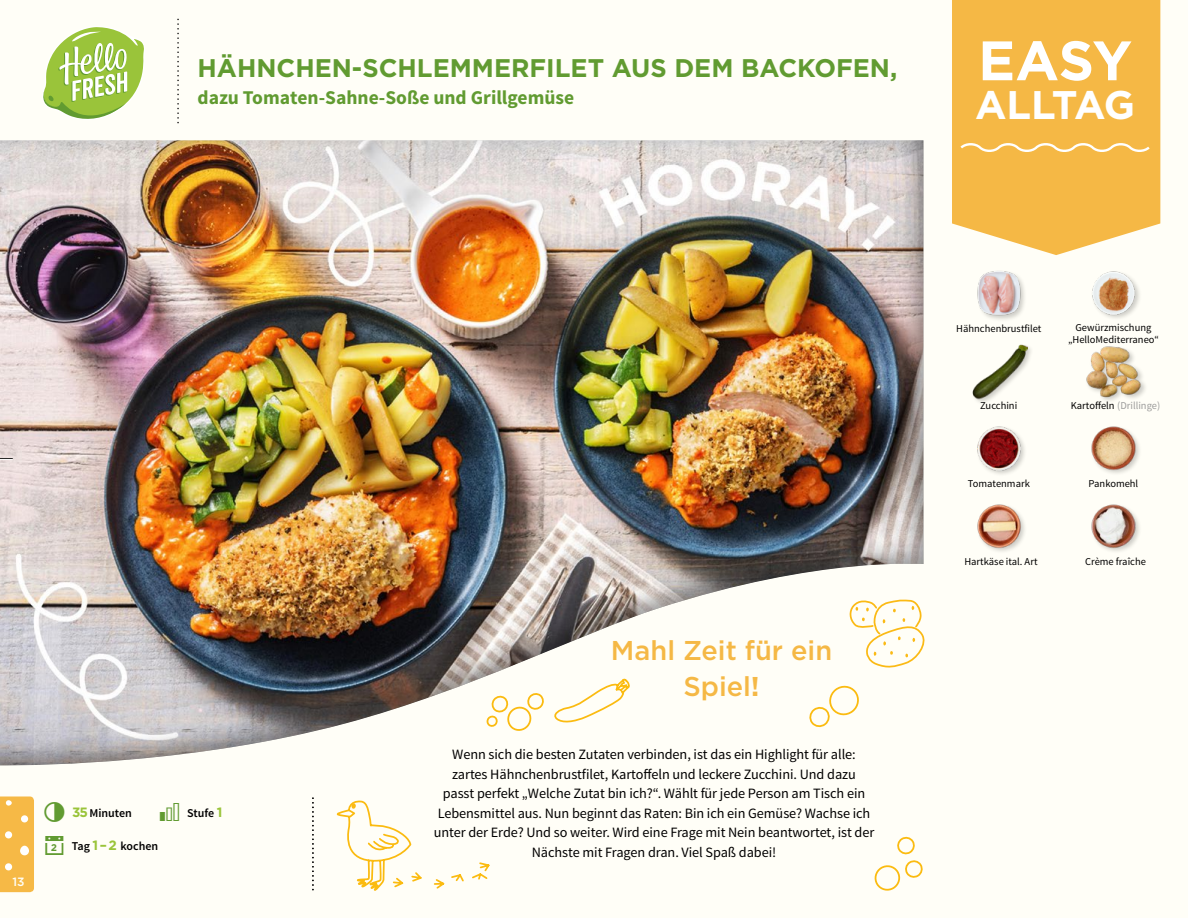
<style>
.page{position:relative;width:1188px;height:918px;background:#fffef7}
.page>*{position:absolute;margin:0;border:0;box-sizing:border-box;transform-origin:0 0}
.t1{font:700 55.5px "Gotham";color:#fff}
.t2{font:700 39.9px "Gotham";letter-spacing:-.045em;color:#fff}
.t3{font:500 27.15px/36.3px "Gotham";color:#f5b845;text-align:center}
.t4{font:700 25.5px "Gotham";color:#619b31}
.t5{font:700 19.5px "Source Sans Pro";color:#619b31}
.t6{font:14.25px/19.5px "Source Sans Pro";letter-spacing:-.005em;color:#000;text-align:center}
.t7{font:600 12px "Source Sans Pro";color:#000}
.t8{font:500 12px "Gotham";color:#fffef7}
.t9{font:10.5px/12px "Source Sans Pro";color:#000;text-align:center}
.t10{font:10.5px "Source Sans Pro";color:#9d9d9c}
.s1{font-family:"Gotham";font-weight:700;font-size:13.5px;color:#9ac43a}
.s2{font-weight:700}
.s3{color:#000}
</style>
<div class="page">
<svg style="left:43px;top:27px;width:101px;height:92px"></svg>
<svg style="left:0;top:796px;width:34px;height:96px;background:#f6be53"></svg>
<div style="left:952px;top:0;width:208px;height:255px;background:#f5b845"></div>
<svg style="left:958px;top:140px;width:194px;height:15px;background:#f6c363"></svg>
<div style="left:0;top:140px;width:924px;height:626px;background:#000;opacity:.38"></div>
<img style="left:977px;top:504px;width:48px;height:48px">
<img style="left:1091px;top:504px;width:49px;height:47px">
<img style="left:1091px;top:426px;width:49px;height:48px">
<img style="left:977px;top:426px;width:48px;height:48px">
<div style="left:972px;top:343px;width:62px;height:63px;background:#000;opacity:.2"></div>
<img style="left:972px;top:343px;width:55px;height:56px">
<div style="left:1085px;top:345px;width:63px;height:59px;background:#000;opacity:.2"></div>
<img style="left:1085px;top:345px;width:57px;height:54px">
<img style="left:1092px;top:271px;width:48px;height:48px">
<img style="left:977px;top:271px;width:48px;height:49px">
<svg style="left:847px;top:597px;width:78px;height:72px"></svg>
<svg style="left:552px;top:678px;width:80px;height:48px"></svg>
<svg style="left:312px;top:797px;width:611px;height:94px"></svg>
<svg style="left:807px;top:682px;width:55px;height:45px"></svg>
<svg style="left:485px;top:693px;width:61px;height:40px"></svg>
<svg style="left:0;top:458px;width:13px;height:2px"></svg>
<h3 class="t4" style="left:198px;top:52px;width:701px">HÄHNCHEN-SCHLEMMERFILET AUS DEM BACKOFEN,</h3>
<h3 class="t5" style="left:198px;top:85px;width:378px">dazu Tomaten-Sahne-Soße und Grillgemüse</h3>
<h1 class="t1" style="left:979px;top:22px;width:156px">EASY</h1>
<h2 class="t2" style="left:976px;top:77px;width:162px">ALLTAG</h2>
<p class="t8" style="left:12px;top:874px;width:14px">13</p>
<p class="t7" style="left:72px;top:805px;width:61px"><span class="s1">35</span> Minuten</p>
<p class="t7" style="left:187px;top:805px;width:37px">Stufe <span class="s1">1</span></p>
<p class="t7" style="left:72px;top:838px;width:88px">Tag <span class="s1">1 –2</span> kochen</p>
<h3 class="t3" style="left:611px;top:632px;width:223px">Mahl Zeit für ein<br>Spiel<span class="s2">!</span></h3>
<p class="t6" style="left:434px;top:745px;width:442px">Wenn sich die besten Zutaten verbinden, ist das ein Highlight für alle: zartes Hähnchenbrustfilet, Kartoffeln und leckere Zucchini. Und dazu<br>passt perfekt „Welche Zutat bin ich?“. Wählt für jede Person am Tisch ein Lebensmittel aus. Nun beginnt das Raten: Bin ich ein Gemüse? Wachse ich unter der Erde? Und so weiter. Wird eine Frage mit Nein beantwortet, ist der Nächste mit Fragen dran. Viel Spaß dabei!</p>
<p class="t9" style="left:956px;top:322px;width:87px">Hähnchenbrustfilet</p>
<p class="t9" style="left:1068px;top:322px;width:92px">Gewürzmischung „HelloMediterraneo“</p>
<p class="t9" style="left:980px;top:400px;width:39px">Zucchini</p>
<p class="t10" style="left:1071px;top:399px;width:91px"><span class="s3">Kartoffeln</span> (Drillinge)</p>
<p class="t9" style="left:968px;top:478px;width:64px">Tomatenmark</p>
<p class="t9" style="left:1089px;top:478px;width:51px">Pankomehl</p>
<p class="t9" style="left:964px;top:556px;width:75px">Hartkäse ital. Art</p>
<p class="t9" style="left:1085px;top:555px;width:62px">Crème fraîche</p>
</div>
